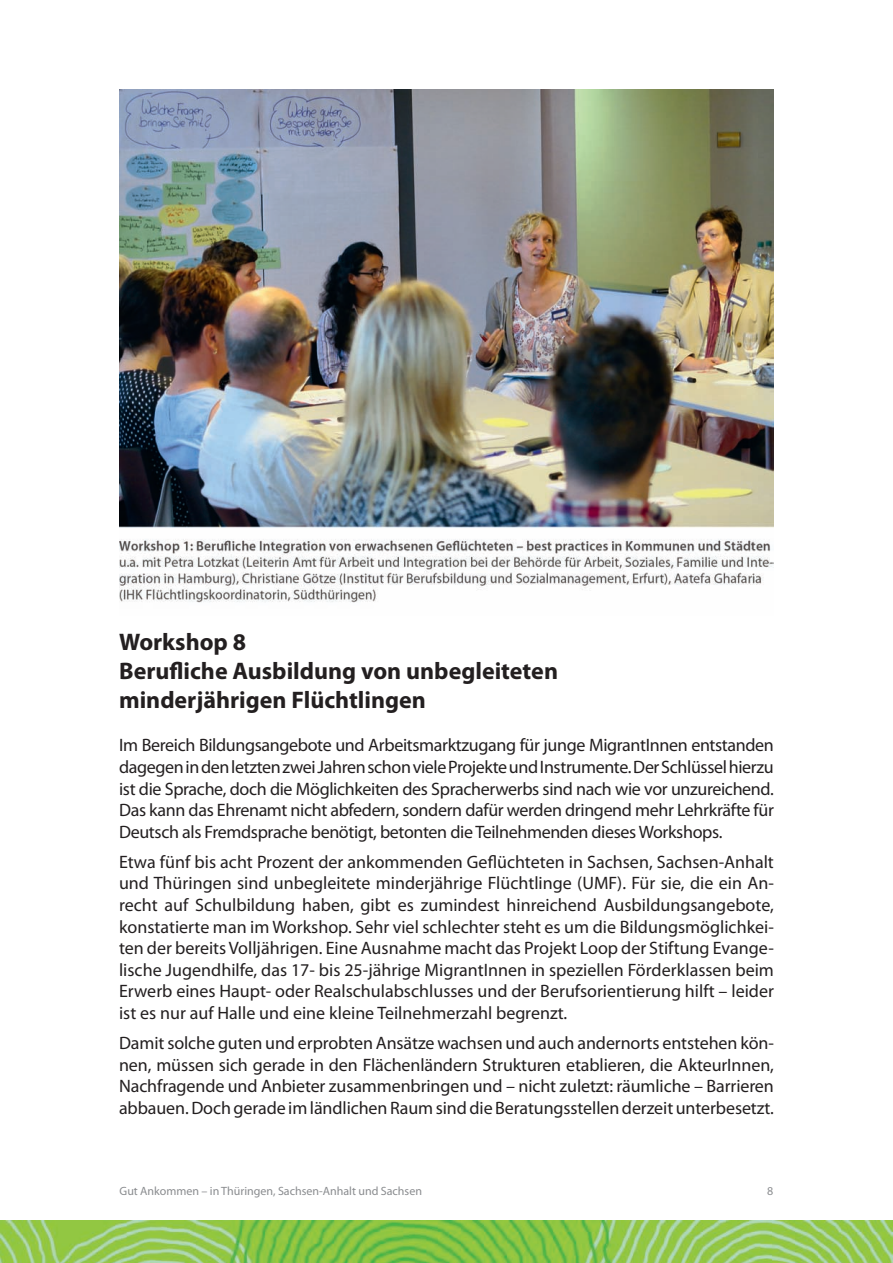
<style>
.page{position:relative;width:893px;height:1263px;background:#fff}
.page>*{position:absolute;margin:0;border:0;box-sizing:border-box;transform-origin:0 0}
.t1{font:700 24px "Myriad Pro";color:#231f20}
.t2{font:18px/21.6px "Myriad Pro";letter-spacing:-.005em;color:#231f20;text-align:justify}
.t3{font:12px "Myriad Pro";color:#8a8c8f}
</style>
<div class="page">
<img style="left:0;top:1220px;width:893px;height:43px">
<img style="left:119px;top:89px;width:655px;height:514px">
<p class="t1" style="left:119px;top:627px;width:129px">Workshop 8</p>
<p class="t1" style="left:119px;top:655px;width:440px">Berufliche Ausbildung von unbegleiteten</p>
<p class="t1" style="left:119px;top:684px;width:308px">minderjährigen Flüchtlingen</p>
<p class="t2" style="left:119px;top:734px;width:656px">Im Bereich Bildungsangebote und Arbeitsmarktzugang für junge MigrantInnen entstanden dagegen in den letzten zwei Jahren schon viele Projekte und Instrumente. Der Schlüssel hierzu ist die Sprache, doch die Möglichkeiten des Spracherwerbs sind nach wie vor unzureichend.<br>Das kann das Ehrenamt nicht abfedern, sondern dafür werden dringend mehr Lehrkräfte für Deutsch als Fremdsprache benötigt, betonten die Teilnehmenden dieses Workshops.</p>
<p class="t2" style="left:119px;top:850px;width:656px">Etwa fünf bis acht Prozent der ankommenden Geflüchteten in Sachsen, Sachsen-Anhalt und Thüringen sind unbegleitete minderjährige Flüchtlinge (UMF). Für sie, die ein An&shy;recht auf Schulbildung haben, gibt es zumindest hinreichend Ausbildungsangebote, konstatierte man im Workshop. Sehr viel schlechter steht es um die Bildungsmöglichkei&shy;ten der bereits Volljährigen. Eine Ausnahme macht das Projekt Loop der Stiftung Evange&shy;lische Jugendhilfe, das 17- bis 25-jährige MigrantInnen in speziellen Förderklassen beim Erwerb eines Haupt- oder Realschulabschlusses und der Berufsorientierung hilft – leider ist es nur auf Halle und eine kleine Teilnehmerzahl begrenzt.</p>
<p class="t2" style="left:119px;top:1032px;width:656px">Damit solche guten und erprobten Ansätze wachsen und auch andernorts entstehen kön&shy;nen, müssen sich gerade in den Flächenländern Strukturen etablieren, die AkteurInnen, Nachfragende und Anbieter zusammenbringen und – nicht zuletzt: räumliche – Barrieren abbauen. Doch gerade im ländlichen Raum sind die Beratungsstellen derzeit unterbesetzt.</p>
<p class="t3" style="left:120px;top:1183px;width:304px">Gut Ankommen – in Thüringen, Sachsen-Anhalt und Sachsen</p>
<p class="t3" style="left:767px;top:1183px;width:8px">8</p>
</div>
